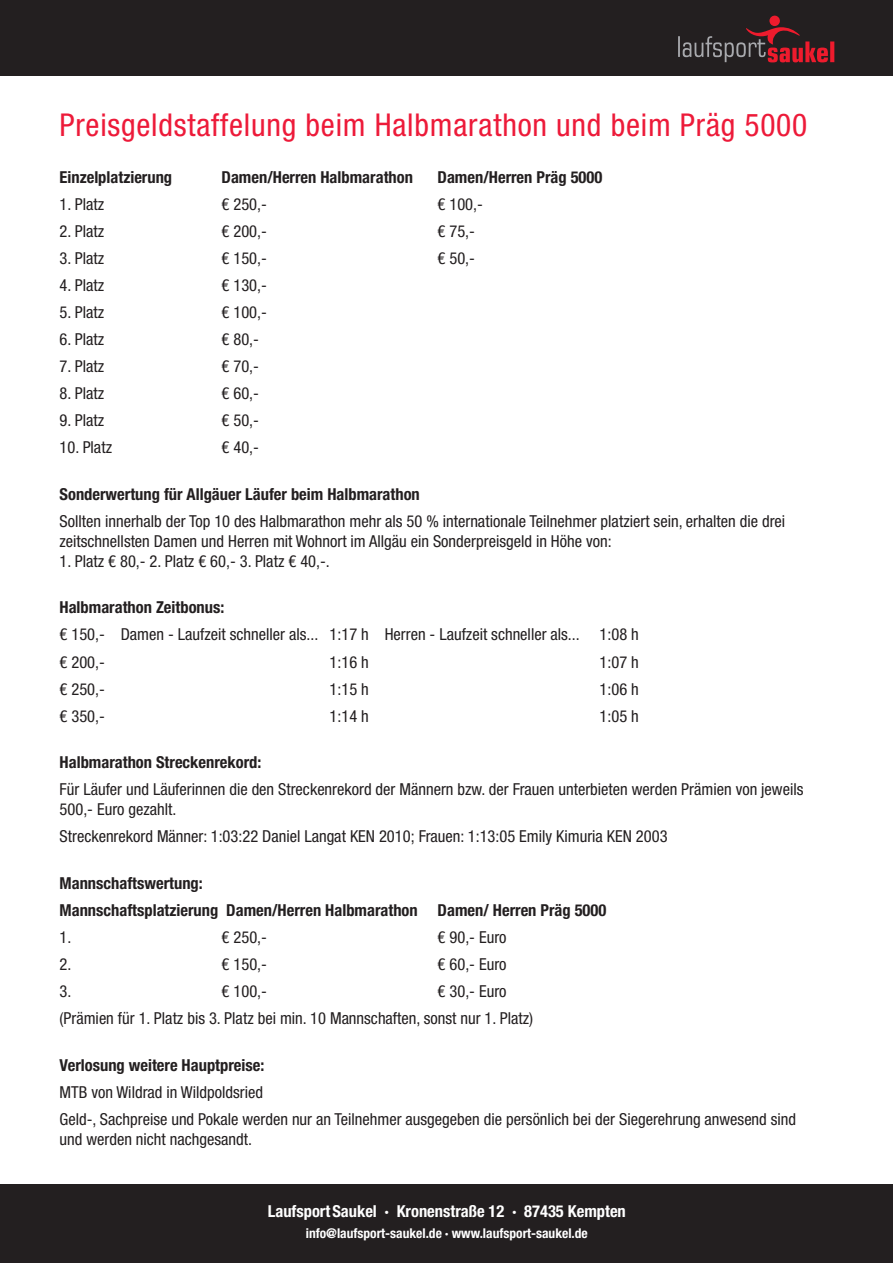
<style>
.page{position:relative;width:893px;height:1263px;background:#fff}
.page>*{position:absolute;margin:0;border:0;box-sizing:border-box;transform-origin:0 0}
.t1{font:condensed 31.5px "Helvetica Neue";letter-spacing:.025em;color:#ed1a39}
.t2{font:condensed 16.5px/27px "Helvetica Neue";color:#231f20}
.t3{font:700 condensed 16.5px/27px "Helvetica Neue";color:#231f20}
.t4{font:700 condensed 16.5px "Helvetica Neue";color:#fff}
.t5{font:700 condensed 13.5px "Helvetica Neue";color:#fff}
</style>
<div class="page">
<div style="left:0;top:1184px;width:893px;height:79px;background:#231f20"></div>
<div style="left:0;top:0;width:893px;height:76px;background:#231f20"></div>
<div style="left:769px;top:16px;width:11px;height:10px;background:#ee1b2d;border-radius:50%"></div>
<svg style="left:678px;top:27px;width:156px;height:35px"></svg>
<h1 class="t1" style="left:60px;top:107px;width:749px">Preisgeldstaffelung beim Halbmarathon und beim Präg 5000</h1>
<p class="t3" style="left:60px;top:163px;width:114px">Einzelplatzierung</p>
<p class="t3" style="left:222px;top:163px;width:193px">Damen/Herren Halbmarathon</p>
<p class="t3" style="left:438px;top:163px;width:166px">Damen/Herren Präg 5000</p>
<p class="t2" style="left:60px;top:190px;width:46px">1. Platz</p>
<p class="t2" style="left:222px;top:190px;width:47px">€ 250,-</p>
<p class="t2" style="left:438px;top:190px;width:47px">€ 100,-</p>
<p class="t2" style="left:60px;top:217px;width:46px">2. Platz</p>
<p class="t2" style="left:222px;top:217px;width:47px">€ 200,-</p>
<p class="t2" style="left:438px;top:217px;width:39px">€ 75,-</p>
<p class="t2" style="left:60px;top:244px;width:46px">3. Platz</p>
<p class="t2" style="left:222px;top:244px;width:47px">€ 150,-</p>
<p class="t2" style="left:438px;top:244px;width:39px">€ 50,-</p>
<p class="t2" style="left:60px;top:272px;width:46px">4. Platz</p>
<p class="t2" style="left:222px;top:272px;width:47px">€ 130,-</p>
<p class="t2" style="left:60px;top:299px;width:46px">5. Platz</p>
<p class="t2" style="left:222px;top:299px;width:47px">€ 100,-</p>
<p class="t2" style="left:60px;top:326px;width:46px">6. Platz</p>
<p class="t2" style="left:222px;top:326px;width:39px">€ 80,-</p>
<p class="t2" style="left:60px;top:353px;width:46px">7. Platz</p>
<p class="t2" style="left:222px;top:353px;width:39px">€ 70,-</p>
<p class="t2" style="left:60px;top:380px;width:46px">8. Platz</p>
<p class="t2" style="left:222px;top:380px;width:39px">€ 60,-</p>
<p class="t2" style="left:60px;top:407px;width:46px">9. Platz</p>
<p class="t2" style="left:222px;top:407px;width:39px">€ 50,-</p>
<p class="t2" style="left:60px;top:434px;width:54px">10. Platz</p>
<p class="t2" style="left:222px;top:434px;width:39px">€ 40,-</p>
<p class="t3" style="left:60px;top:480px;width:362px">Sonderwertung für Allgäuer Läufer beim Halbmarathon</p>
<p class="t2" style="left:60px;top:511px;width:727px;line-height:19.8px">Sollten innerhalb der Top 10 des Halbmarathon mehr als 50 % internationale Teilnehmer platziert sein, erhalten die drei zeitschnellsten Damen und Herren mit Wohnort im Allgäu ein Sonderpreisgeld in Höhe von:</p>
<p class="t2" style="left:60px;top:547px;width:272px">1. Platz € 80,- 2. Platz € 60,- 3. Platz € 40,-.</p>
<p class="t3" style="left:60px;top:594px;width:166px">Halbmarathon Zeitbonus:</p>
<p class="t2" style="left:60px;top:621px;width:581px">€ 150,- Damen - Laufzeit schneller als... 1:17 h Herren - Laufzeit schneller als... 1:08 h € 200,-</p>
<p class="t2" style="left:330px;top:648px;width:41px">1:16 h</p>
<p class="t2" style="left:600px;top:648px;width:41px">1:07 h</p>
<p class="t2" style="left:60px;top:675px;width:47px">€ 250,-</p>
<p class="t2" style="left:330px;top:675px;width:41px">1:15 h</p>
<p class="t2" style="left:600px;top:675px;width:41px">1:06 h</p>
<p class="t2" style="left:60px;top:702px;width:47px">€ 350,-</p>
<p class="t2" style="left:330px;top:702px;width:41px">1:14 h</p>
<p class="t2" style="left:600px;top:702px;width:41px">1:05 h</p>
<p class="t3" style="left:60px;top:749px;width:203px">Halbmarathon Streckenrekord:</p>
<p class="t2" style="left:60px;top:780px;width:745px;line-height:19.8px">Für Läufer und Läuferinnen die den Streckenrekord der Männern bzw. der Frauen unterbieten werden Prämien von jeweils<br>500,- Euro gezahlt.</p>
<p class="t2" style="left:60px;top:823px;width:610px">Streckenrekord Männer: 1:03:22 Daniel Langat KEN 2010; Frauen: 1:13:05 Emily Kimuria KEN 2003</p>
<p class="t3" style="left:60px;top:869px;width:548px">Mannschaftswertung:<br>Mannschaftsplatzierung Damen/Herren Halbmarathon Damen/ Herren Präg 5000</p>
<p class="t2" style="left:60px;top:924px;width:13px">1.</p>
<p class="t2" style="left:222px;top:924px;width:47px">€ 250,-</p>
<p class="t2" style="left:438px;top:924px;width:70px">€ 90,- Euro</p>
<p class="t2" style="left:60px;top:951px;width:13px">2.</p>
<p class="t2" style="left:222px;top:951px;width:47px">€ 150,-</p>
<p class="t2" style="left:438px;top:951px;width:70px">€ 60,- Euro</p>
<p class="t2" style="left:60px;top:978px;width:13px">3.</p>
<p class="t2" style="left:222px;top:978px;width:47px">€ 100,-</p>
<p class="t2" style="left:60px;top:978px;width:475px;text-indent:378px">€ 30,- Euro (Prämien für 1. Platz bis 3. Platz bei min. 10 Mannschaften, sonst nur 1. Platz)</p>
<p class="t3" style="left:60px;top:1051px;width:206px">Verlosung weitere Hauptpreise:</p>
<p class="t2" style="left:60px;top:1079px;width:738px">MTB von Wildrad in Wildpoldsried<br>Geld-, Sachpreise und Pokale werden nur an Teilnehmer ausgegeben die persönlich bei der Siegerehrung anwesend sind</p>
<p class="t2" style="left:60px;top:1125px;width:194px">und werden nicht nachgesandt.</p>
<p class="t4" style="left:268px;top:1201px;width:360px">LaufsportSaukel · Kronenstraße 12 · 87435 Kempten</p>
<p class="t5" style="left:306px;top:1225px;width:284px">info@laufsport-saukel.de · www.laufsport-saukel.de</p>
</div>
